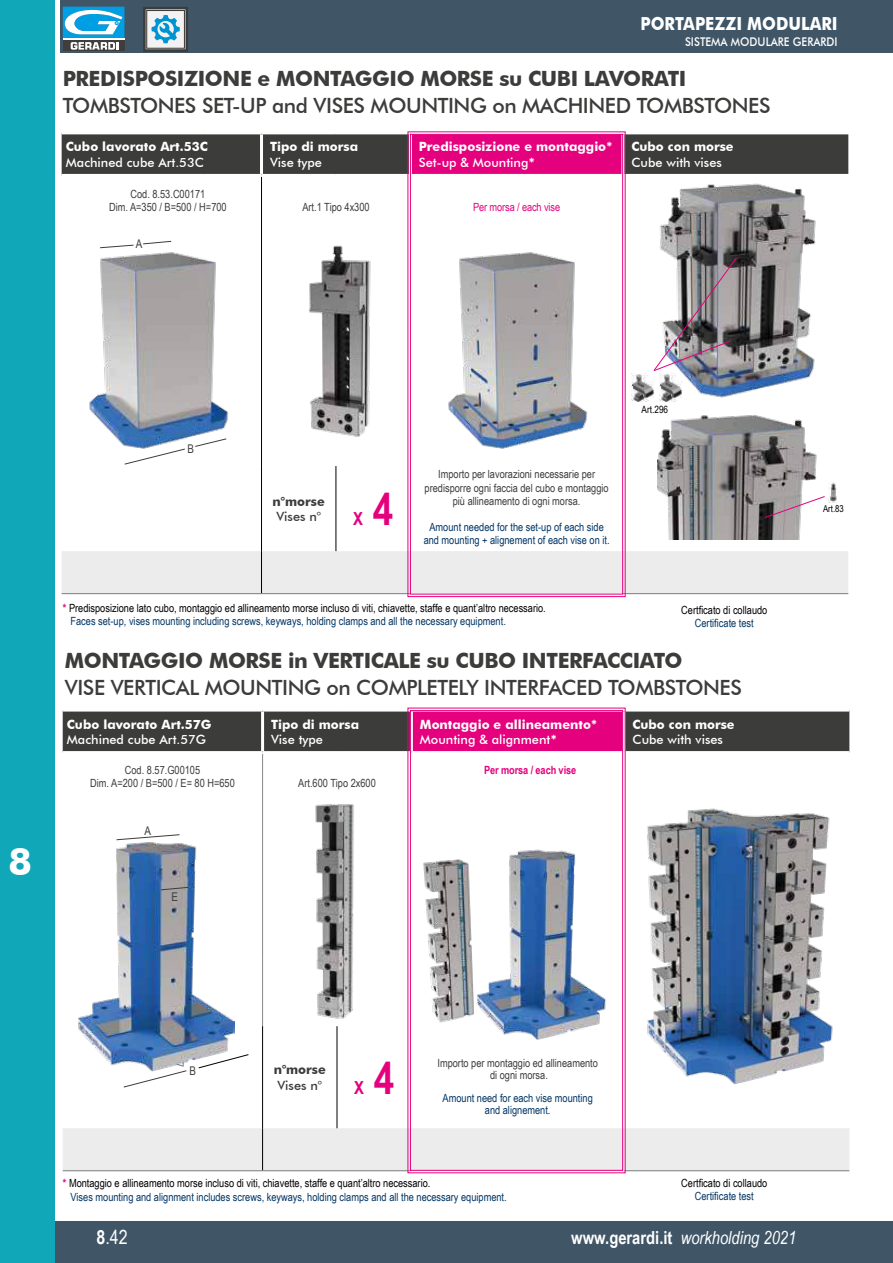
<style>
.page{position:relative;width:893px;height:1263px;background:#fff}
.page>*{position:absolute;margin:0;border:0;box-sizing:border-box;transform-origin:0 0}
.t1{font:700 45px "Arial Narrow";color:#e5007d}
.t2{font:700 37.5px "Futura BT";color:#fff}
.t3{font:500 21px "Futura BT";letter-spacing:-.02em;color:#3c3c3b}
.t4{font:700 21px "Futura BT";letter-spacing:-.02em;color:#3c3c3b}
.t5{font:19.5px "Arial Narrow";color:#fff}
.t6{font:italic 18px "Arial Narrow";color:#fff}
.t7{font:700 18px "Futura BT";color:#fff;scale:.9 1}
.t8{font:700 18px "Arial Narrow";color:#e5007d}
.t9{font:700 12.75px/15.3px "Futura BT";color:#fff}
.t10{font:500 12.75px "Futura BT";color:#fff}
.t11{font:700 12.75px "Futura BT";color:#3c3c3b}
.t12{font:500 12.75px "Futura BT";color:#3c3c3b}
.t13{font:500 12px "Futura BT";color:#fff;scale:.9 1}
.t14{font:12px "Arial Narrow";color:#3c3c3b}
.t15{font:11.25px/13.5px "Arial Narrow";color:#003565;text-align:center}
.t16{font:11.25px/13.5px "Arial Narrow";color:#3c3c3b;text-align:center}
.t17{font:11.25px/13.5px "Arial Narrow";color:#000}
.t18{font:11.25px "Arial Narrow";letter-spacing:-.01em;color:#e5007d}
.t19{font:700 11.25px "Arial Narrow";letter-spacing:-.01em;color:#e5007d}
.t20{font:10.05px "Arial Narrow";color:#000}
.t21{font:9.45px "Arial Narrow";color:#000}
.s1{font-weight:500}
.s2{font-weight:700;color:#e5007d}
.s3{color:#003565}
.s4{color:#000}
.s5{font-weight:700}
.s6{font-weight:700;font-style:normal}
</style>
<div class="page">
<div style="left:0;top:1221px;width:893px;height:42px;background:#405566"></div>
<div style="left:61px;top:0;width:832px;height:53px;background:#405566"></div>
<div style="left:63px;top:40px;width:61px;height:11px;background:#3f3e3d"></div>
<svg style="left:63px;top:7px;width:61px;height:43px;background:#68b3d4"></svg>
<div style="left:0;top:0;width:55px;height:1263px;background:#10a8b8"></div>
<div style="left:62px;top:134px;width:786px;height:40px;background:#3c3c3b"></div>
<div style="left:62px;top:551px;width:786px;height:42px;background:#ececec"></div>
<hr style="left:260px;top:134px;width:3px;height:40px;background:#fff">
<hr style="left:261px;top:177px;width:1px;height:170px;background:#000">
<svg style="left:261px;top:347px;width:1px;height:34px"></svg>
<hr style="left:261px;top:381px;width:1px;height:85px;background:#000">
<hr style="left:261px;top:466px;width:1px;height:85px;background:#000">
<hr style="left:336px;top:466px;width:1px;height:85px;background:#000">
<hr style="left:261px;top:551px;width:1px;height:42px;background:#000">
<hr style="left:62px;top:593px;width:143px;height:1px;background:#7b7b7a">
<hr style="left:205px;top:593px;width:56px;height:1px;background:#7b7b7a">
<hr style="left:261px;top:593px;width:75px;height:1px;background:#7b7b7a">
<hr style="left:336px;top:593px;width:74px;height:1px;background:#7b7b7a">
<hr style="left:623px;top:593px;width:225px;height:1px;background:#7b7b7a">
<img style="left:659px;top:183px;width:157px;height:219px">
<img style="left:657px;top:415px;width:160px;height:124px">
<img style="left:653px;top:257px;width:84px;height:114px">
<svg style="left:764px;top:496px;width:61px;height:22px"></svg>
<img style="left:631px;top:374px;width:22px;height:28px">
<img style="left:660px;top:374px;width:22px;height:28px">
<img style="left:828px;top:483px;width:9px;height:19px">
<img style="left:89px;top:248px;width:139px;height:201px">
<svg style="left:407px;top:131px;width:219px;height:466px"></svg>
<div style="left:410px;top:134px;width:213px;height:460px;border:1px solid #e5007d"></div>
<svg style="left:100px;top:245px;width:34px;height:3px"></svg>
<svg style="left:143px;top:241px;width:29px;height:3px"></svg>
<svg style="left:124px;top:449px;width:61px;height:16px"></svg>
<svg style="left:195px;top:438px;width:32px;height:9px"></svg>
<img style="left:309px;top:245px;width:62px;height:192px">
<div style="left:63px;top:711px;width:786px;height:40px;background:#3c3c3b"></div>
<div style="left:63px;top:1128px;width:786px;height:42px;background:#ececec"></div>
<hr style="left:261px;top:711px;width:3px;height:40px;background:#fff">
<hr style="left:262px;top:754px;width:1px;height:170px;background:#878786">
<hr style="left:262px;top:924px;width:1px;height:34px;background:#878786">
<hr style="left:262px;top:958px;width:1px;height:68px;background:#878786">
<hr style="left:262px;top:1026px;width:1px;height:102px;background:#000">
<hr style="left:262px;top:1128px;width:1px;height:42px;background:#000">
<hr style="left:63px;top:1170px;width:200px;height:1px;background:#7b7b7a">
<hr style="left:263px;top:1170px;width:74px;height:1px;background:#7b7b7a">
<hr style="left:337px;top:1170px;width:74px;height:1px;background:#7b7b7a">
<hr style="left:624px;top:1170px;width:225px;height:1px;background:#7b7b7a">
<hr style="left:337px;top:1026px;width:1px;height:102px;background:#000">
<svg style="left:407px;top:707px;width:219px;height:466px"></svg>
<div style="left:410px;top:710px;width:213px;height:460px;border:1px solid #e5007d"></div>
<img style="left:647px;top:808px;width:186px;height:277px">
<img style="left:78px;top:840px;width:156px;height:229px">
<img style="left:424px;top:843px;width:190px;height:197px">
<svg style="left:116px;top:834px;width:64px;height:6px"></svg>
<svg style="left:161px;top:887px;width:27px;height:3px"></svg>
<svg style="left:123px;top:1049px;width:64px;height:38px"></svg>
<svg style="left:198px;top:1054px;width:51px;height:14px"></svg>
<img style="left:315px;top:804px;width:39px;height:215px">
<div style="left:143px;top:7px;width:45px;height:45px;border:3px solid #3c3c3b"></div>
<svg style="left:146px;top:10px;width:39px;height:39px;background:#a2c7d6"></svg>
<h3 class="t7" style="left:640px;top:12px;width:221px">PORTAPEZZI MODULARI</h3>
<p class="t13" style="left:685px;top:35px;width:171px">SISTEMA MODULARE GERARDI</p>
<h3 class="t4" style="left:63px;top:66px;width:625px">PREDISPOSIZIONE e MONTAGGIO MORSE su CUBI LAVORATI</h3>
<h3 class="t3" style="left:63px;top:93px;width:709px">TOMBSTONES SET-UP and VISES MOUNTING on MACHINED TOMBSTONES</h3>
<p class="t9" style="left:66px;top:139px;width:143px">Cubo lavorato Art.53C</p>
<p class="t10" style="left:66px;top:154px;width:139px">Machined cube Art.53C</p>
<p class="t16" style="left:109px;top:187px;width:119px">Cod. 8.53.C00171<br>Dim. A=350 / B=500 / H=700</p>
<p class="t14" style="left:136px;top:235px;width:8px">A</p>
<p class="t9" style="left:270px;top:139px;width:90px">Tipo di morsa</p>
<p class="t10" style="left:270px;top:154px;width:53px">Vise type</p>
<p class="t9" style="left:419px;top:139px;width:196px">Predisposizione e montaggio*<br><span class="s1">Set-up &amp; Mounting</span>*</p>
<p class="t9" style="left:631px;top:139px;width:104px">Cubo con morse</p>
<p class="t10" style="left:631px;top:154px;width:92px">Cube with vises</p>
<p class="t16" style="left:302px;top:200px;width:69px">Art.1 Tipo 4x300</p>
<p class="t18" style="left:473px;top:199px;width:88px">Per morsa / each vise</p>
<h2 class="t2" style="left:8px;top:839px;width:25px">8</h2>
<p class="t14" style="left:188px;top:440px;width:8px">B</p>
<p class="t11" style="left:273px;top:493px;width:54px">n°morse</p>
<p class="t12" style="left:276px;top:509px;width:46px">Vises n°</p>
<h3 class="t8" style="left:353px;top:505px;width:11px">X</h3>
<h1 class="t1" style="left:373px;top:475px;width:22px">4</h1>
<p class="t16" style="left:425px;top:467px;width:186px">Importo per lavorazioni necessarie per predisporre ogni faccia del cubo e montaggio più allineamento di ogni morsa.</p>
<p class="t15" style="left:424px;top:520px;width:187px">Amount needed for the set-up of each side and mounting + alignement of each vise on it.</p>
<p class="t20" style="left:642px;top:402px;width:28px">Art.296</p>
<p class="t17" style="left:71px;top:601px;width:477px;text-indent:-8px"><span class="s2">*</span> Predisposizione lato cubo, montaggio ed allineamento morse incluso di viti, chiavette, staffe e quant’altro necessario.<br><span class="s3">Faces set-up, vises mounting including screws, keyways, holding clamps and all the necessary equipment.</span></p>
<p class="t17" style="left:681px;top:603px;width:88px">Certficato di collaudo</p>
<p class="t15" style="left:695px;top:616px;width:60px">Certificate test</p>
<h3 class="t4" style="left:65px;top:647px;width:619px">MONTAGGIO MORSE in VERTICALE su CUBO INTERFACCIATO</h3>
<h3 class="t3" style="left:65px;top:674px;width:678px">VISE VERTICAL MOUNTING on COMPLETELY INTERFACED TOMBSTONES</h3>
<p class="t9" style="left:67px;top:716px;width:146px">Cubo lavorato Art.57G</p>
<p class="t10" style="left:67px;top:731px;width:141px">Machined cube Art.57G</p>
<p class="t16" style="left:90px;top:762px;width:146px">Cod. 8.57.G00105<br>Dim. A=200 / B=500 / E= 80 H=650</p>
<p class="t14" style="left:144px;top:821px;width:8px">A</p>
<p class="t14" style="left:172px;top:888px;width:8px">E</p>
<p class="t9" style="left:271px;top:716px;width:90px">Tipo di morsa</p>
<p class="t10" style="left:271px;top:731px;width:53px">Vise type</p>
<p class="t16" style="left:298px;top:776px;width:79px">Art.600 Tipo 2x600</p>
<p class="t9" style="left:420px;top:716px;width:179px">Montaggio e allineamento*<br><span class="s1">Mounting &amp; alignment</span>*</p>
<p class="t9" style="left:632px;top:716px;width:104px">Cubo con morse</p>
<p class="t10" style="left:632px;top:731px;width:92px">Cube with vises</p>
<p class="t19" style="left:484px;top:761px;width:94px">Per morsa / each vise</p>
<p class="t21" style="left:823px;top:502px;width:22px">Art.83</p>
<p class="t14" style="left:190px;top:1062px;width:8px">B</p>
<p class="t11" style="left:274px;top:1062px;width:54px">n°morse</p>
<p class="t12" style="left:277px;top:1077px;width:46px">Vises n°</p>
<h3 class="t8" style="left:354px;top:1073px;width:11px">X</h3>
<h1 class="t1" style="left:374px;top:1044px;width:22px">4</h1>
<p class="t16" style="left:437px;top:1057px;width:162px;line-height:12px">Importo per montaggio ed allineamento di ogni morsa.</p>
<p class="t15" style="left:443px;top:1091px;width:152px;line-height:12px">Amount need for each vise mounting and alignement.</p>
<p class="t15" style="left:71px;top:1176px;width:438px;text-align:left;text-indent:-8px"><span class="s2">*</span> <span class="s4">Montaggio e allineamento morse incluso di viti, chiavette, staffe e quant’altro necessario.<br></span>Vises mounting and alignment includes screws, keyways, holding clamps and all the necessary equipment.</p>
<p class="t17" style="left:681px;top:1176px;width:88px">Certficato di collaudo</p>
<p class="t15" style="left:695px;top:1189px;width:60px">Certificate test</p>
<h3 class="t5" style="left:97px;top:1222px;width:33px"><span class="s5">8</span>.42</h3>
<h3 class="t6" style="left:571px;top:1224px;width:227px"><span class="s6">www.gerardi.it</span> workholding 2021</h3>
</div>
